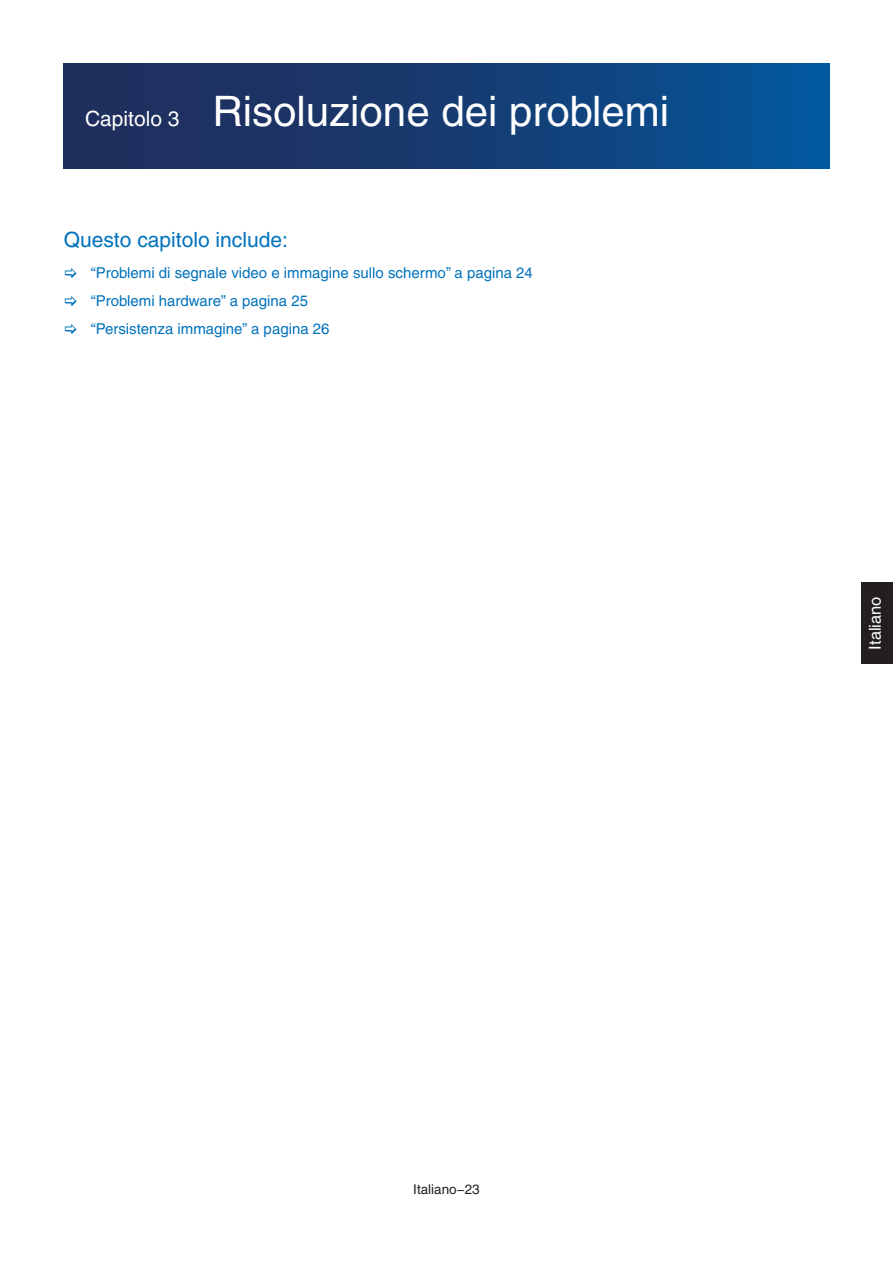
<style>
.page{position:relative;width:893px;height:1263px;background:#fff}
.page>*{position:absolute;margin:0;border:0;box-sizing:border-box;transform-origin:0 0}
.t1{font:42px "Helvetica";color:#fff}
.Head_3{font:21px "Helvetica";color:#0072bc}
.t2{font:16.5px "Helvetica";color:#fff}
.t3{font:15px "Helvetica";color:#0072bc}
.t4{font:13.5px "Helvetica";color:#231f20}
.s1{font-size:21px}
</style>
<div class="page">
<div style="left:861px;top:582px;width:32px;height:82px;background:#231f20"></div>
<div style="left:64px;top:64px;width:765px;height:104px;background:linear-gradient(to right,#242954,#055497)"></div>
<p class="t1" style="left:85px;top:87px;width:586px"><span class="s1">Capitolo 3</span> Risoluzione dei problemi</p>
<p class="Head_3" style="left:64px;top:227px;width:226px">Questo capitolo include:</p>
<p class="t3" style="left:91px;top:264px;width:444px">“Problemi di segnale video e immagine sullo schermo” a pagina 24</p>
<p class="t3" style="left:91px;top:292px;width:219px">“Problemi hardware” a pagina 25</p>
<p class="t3" style="left:91px;top:320px;width:240px">“Persistenza immagine” a pagina 26</p>
<p class="t2" style="left:865px;top:650px;width:55px;rotate:-90deg">Italiano</p>
<p class="t4" style="left:413px;top:1181px;width:68px">Italiano−23</p>
</div>
